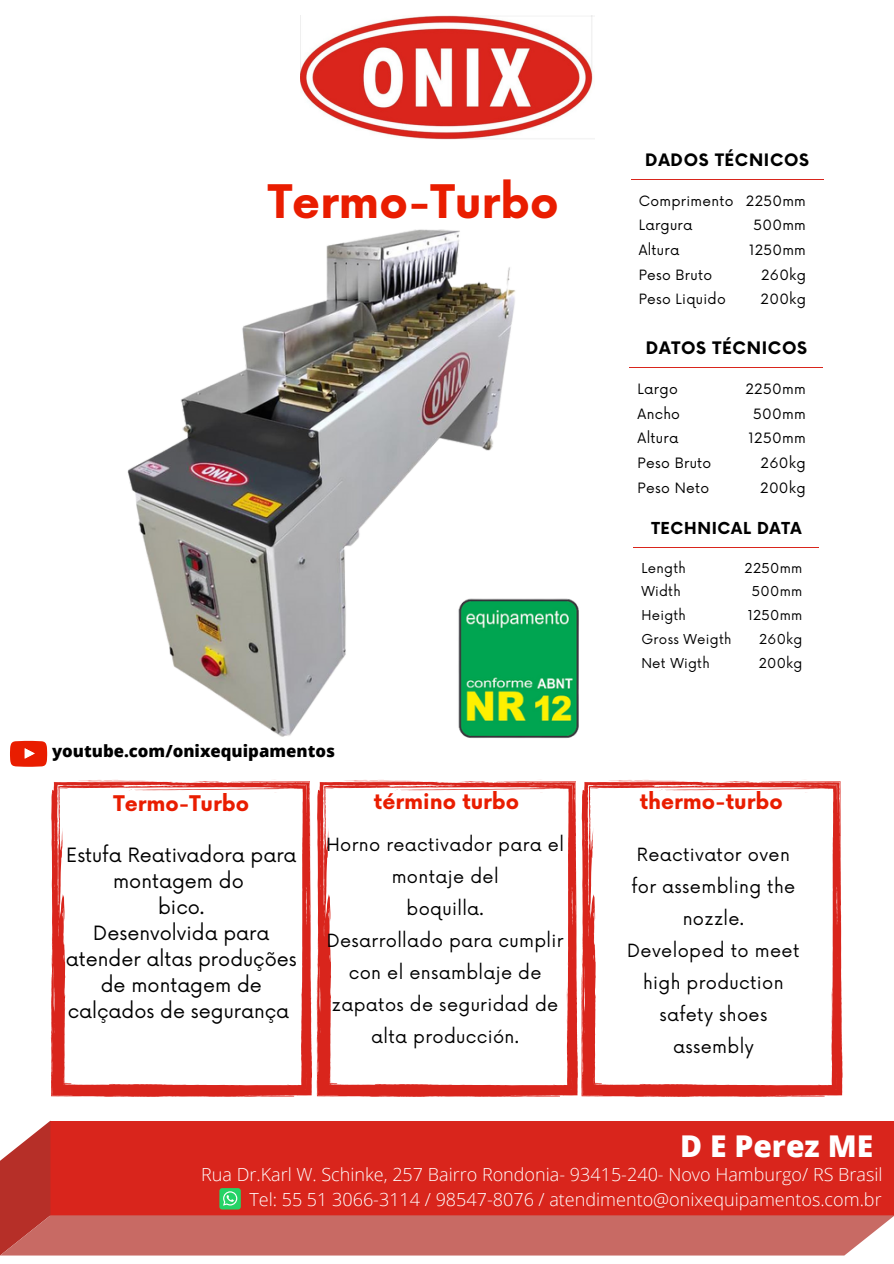
<style>
.page{position:relative;width:894px;height:1264px;background:#fff}
.page>*{position:absolute;margin:0;border:0;box-sizing:border-box;transform-origin:0 0}
.t1{font:700 45px "Now";color:#e91d00}
.t2{font:800 30px "Open Sans";color:#fff}
.t3{font:700 21px "Now";color:#e91d00}
.t4{font:19.2px/26px "Now";color:#000;text-align:center}
.t5{font:300 18px/24.8px "Open Sans";color:#fff;text-align:right}
.t6{font:17.7px/32.1px "Now";letter-spacing:.02em;color:#000;text-align:center}
.t7{font:700 16.8px "Now";letter-spacing:.04em;color:#000}
.t8{font:800 16.65px "Open Sans";color:#000}
.t9{font:700 16.65px "Now";letter-spacing:.04em;color:#000}
.t10{font:700 16.05px "Now";letter-spacing:.04em;color:#000}
.t11{font:13.95px/24.8px "Now";letter-spacing:.02em;color:#000}
.t12{font:13.8px/24.6px "Now";letter-spacing:.02em;color:#000}
.t13{font:13.35px/23.7px "Now";letter-spacing:.02em;color:#000}
</style>
<div class="page">
<img style="left:300px;top:16px;width:294px;height:123px">
<hr style="left:630px;top:179px;width:193px;height:1px;background:#d9251c">
<svg style="left:51px;top:779px;width:261px;height:317px"></svg>
<svg style="left:316px;top:779px;width:261px;height:317px"></svg>
<svg style="left:581px;top:779px;width:261px;height:317px"></svg>
<hr style="left:629px;top:367px;width:194px;height:1px;background:#d9251c">
<hr style="left:633px;top:547px;width:186px;height:1px;background:#d9251c">
<svg style="left:0;top:1120px;width:893px;height:135px;background:#d33e36"></svg>
<svg style="left:10px;top:741px;width:37px;height:25px"></svg>
<img style="left:127px;top:120px;width:429px;height:617px">
<img style="left:454px;top:596px;width:125px;height:142px">
<h1 class="t1" style="left:268px;top:178px;width:292px">Termo-Turbo</h1>
<p class="t8" style="left:52px;top:739px;width:284px">youtube.com/onixequipamentos</p>
<p class="t3" style="left:114px;top:792px;width:137px">Termo-Turbo</p>
<p class="t3" style="left:374px;top:790px;width:147px">término turbo</p>
<p class="t4" style="left:66px;top:843px;width:232px">Estufa Reativadora para montagem do<br>bico.<br>Desenvolvida para atender altas produções de montagem de calçados de segurança</p>
<p class="t6" style="left:326px;top:829px;width:239px">Horno reactivador para el montaje del<br>boquilla.<br>Desarrollado para cumplir con el ensamblaje de zapatos de seguridad de alta producción.</p>
<p class="t9" style="left:645px;top:151px;width:165px">DADOS TÉCNICOS</p>
<p class="t12" style="left:638px;top:189px;width:96px">Comprimento<br>Largura<br>Altura<br>Peso Bruto<br>Peso Liquido</p>
<p class="t12" style="left:745px;top:189px;width:61px;text-align:right">2250mm<br>500mm<br>1250mm<br>260kg<br>200kg</p>
<p class="t7" style="left:645px;top:338px;width:163px">DATOS TÉCNICOS</p>
<p class="t11" style="left:637px;top:377px;width:75px">Largo<br>Ancho<br>Altura<br>Peso Bruto<br>Peso Neto</p>
<p class="t11" style="left:745px;top:377px;width:62px;text-align:right">2250mm<br>500mm<br>1250mm<br>260kg<br>200kg</p>
<p class="t10" style="left:651px;top:520px;width:152px">TECHNICAL DATA</p>
<p class="t13" style="left:641px;top:556px;width:92px">Length<br>Width<br>Heigth<br>Gross Weigth<br>Net Wigth</p>
<p class="t13" style="left:744px;top:556px;width:59px;text-align:right">2250mm<br>500mm<br>1250mm<br>260kg<br>200kg</p>
<p class="t3" style="left:639px;top:790px;width:144px">thermo-turbo</p>
<p class="t6" style="left:627px;top:839px;width:174px">Reactivator oven for assembling the nozzle.<br>Developed to meet high production safety shoes assembly</p>
<h2 class="t2" style="left:680px;top:1124px;width:194px">D E Perez ME</h2>
<p class="t5" style="left:201px;top:1161px;width:682px">Rua Dr.Karl W. Schinke, 257 Bairro Rondonia- 93415-240- Novo Hamburgo/ RS Brasil<br>Tel: 55 51 3066-3114 / 98547-8076 / atendimento@onixequipamentos.com.br</p>
</div>
